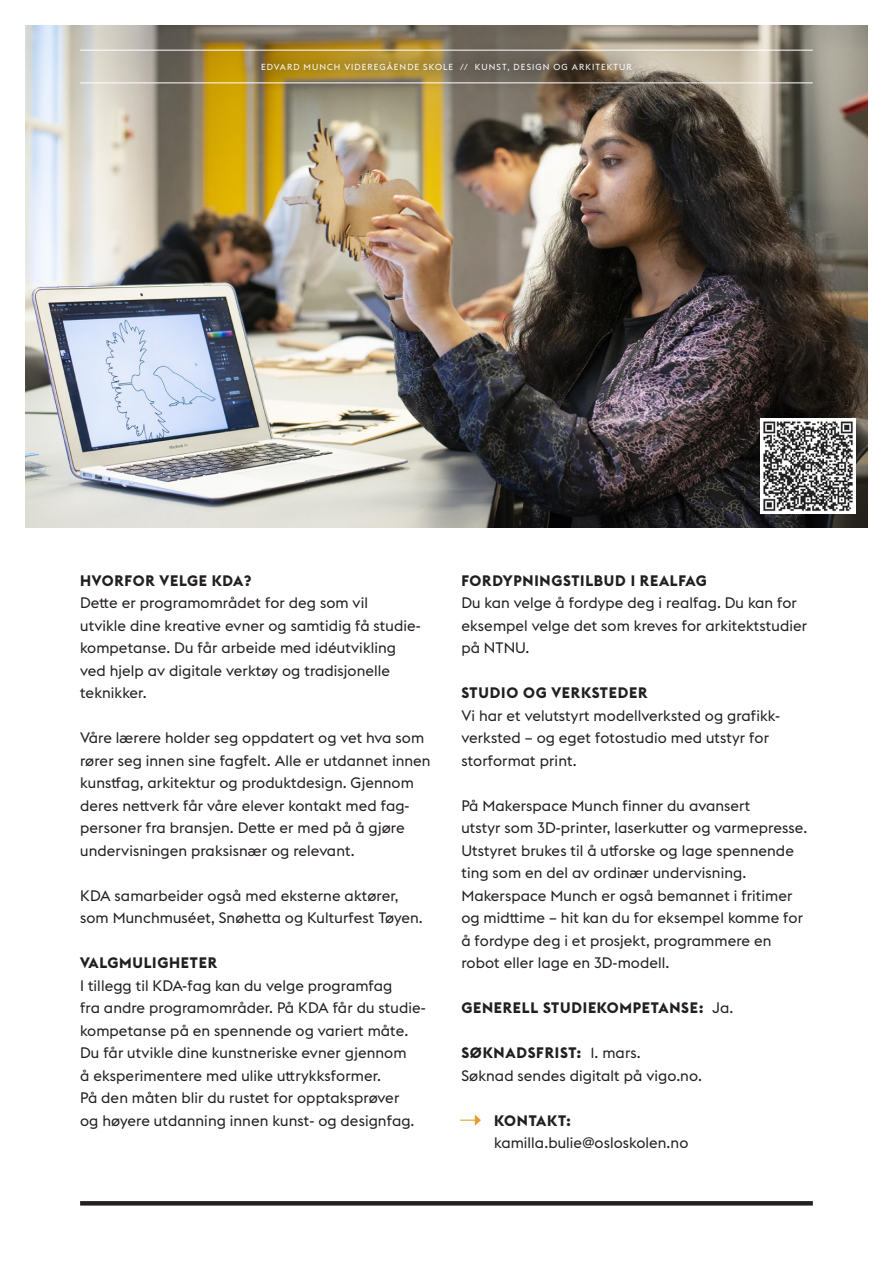
<style>
.page{position:relative;width:893px;height:1263px;background:#fff}
.page>*{position:absolute;margin:0;border:0;box-sizing:border-box;transform-origin:0 0}
.Brødtekst{font:15px/22.5px "Euclid Flex";letter-spacing:.005em;color:#231f20}
.Brødtekst-2{font:700 15px "Euclid BP";letter-spacing:.05em;color:#231f20}
.Brødtekst-3{font:8.7px "Euclid Flex";letter-spacing:.115em;color:#fff}
.s1{font-family:"Euclid BP";font-weight:700}
.s2{font-family:"Euclid Flex";font-weight:400}
</style>
<div class="page">
<img style="left:25px;top:26px;width:843px;height:501px">
<svg style="left:80px;top:1201px;width:733px;height:4px;background:#272324"></svg>
<svg style="left:460px;top:1114px;width:21px;height:12px"></svg>
<svg style="left:239px;top:40px;width:414px;height:53px;background:#8d7a4d"></svg>
<hr style="left:80px;top:50px;width:733px;height:1px;background:#fff">
<hr style="left:80px;top:83px;width:733px;height:1px;background:#fff">
<img style="left:760px;top:419px;width:96px;height:95px">
<p class="Brødtekst-3" style="left:261px;top:62px;width:372px">EDVARD MUNCH VIDEREGÅENDE SKOLE // KUNST, DESIGN OG ARKITEKTUR</p>
<p class="Brødtekst" style="left:80px;top:569px;width:342px"><span class="s1">HVORFOR VELGE KDA?<br></span>Dette er programområdet for deg som vil<br>utvikle dine kreative evner og samtidig få studie&shy;kompetanse. Du får arbeide med idéutvikling ved hjelp av digitale verktøy og tradisjonelle teknikker.</p>
<p class="Brødtekst" style="left:80px;top:727px;width:352px">Våre lærere holder seg oppdatert og vet hva som rører seg innen sine fagfelt. Alle er utdannet innen kunstfag, arkitektur og produktdesign. Gjennom deres nettverk får våre elever kontakt med fag&shy;personer fra bransjen. Dette er med på å gjøre undervisningen praksisnær og relevant.</p>
<p class="Brødtekst" style="left:80px;top:884px;width:344px">KDA samarbeider også med eksterne aktører, som Munchmuséet, Snøhetta og Kulturfest Tøyen.</p>
<p class="Brødtekst" style="left:80px;top:952px;width:347px"><span class="s1">VALGMULIGHETER<br></span>I tillegg til KDA-fag kan du velge programfag<br>fra andre programområder. På KDA får du studie&shy;kompetanse på en spennende og variert måte.<br>Du får utvikle dine kunstneriske evner gjennom<br>å eksperimentere med ulike uttrykksformer.<br>På den måten blir du rustet for opptaksprøver<br>og høyere utdanning innen kunst- og designfag.</p>
<p class="Brødtekst" style="left:461px;top:569px;width:347px"><span class="s1">FORDYPNINGSTILBUD I REALFAG<br></span>Du kan velge å fordype deg i realfag. Du kan for eksempel velge det som kreves for arkitektstudier på NTNU.</p>
<p class="Brødtekst-2" style="left:461px;top:683px;width:188px">STUDIO OG VERKSTEDER</p>
<p class="Brødtekst" style="left:461px;top:704px;width:320px">Vi har et velutstyrt modellverksted og grafikk&shy;verksted – og eget fotostudio med utstyr for storformat print.</p>
<p class="Brødtekst" style="left:461px;top:794px;width:348px">På Makerspace Munch finner du avansert<br>utstyr som 3D-printer, laserkutter og varmepresse.<br>Utstyret brukes til å utforske og lage spennende ting som en del av ordinær undervisning.<br>Makerspace Munch er også bemannet i fritimer og midt-time – hit kan du for eksempel komme for å fordype deg i et prosjekt, programmere en robot eller lage en 3D-modell.</p>
<p class="Brødtekst-2" style="left:461px;top:998px;width:274px">GENERELL STUDIEKOMPETANSE: <span class="s2">Ja.</span></p>
<p class="Brødtekst-2" style="left:461px;top:1043px;width:181px">SØKNADSFRIST: <span class="s2">1. mars.</span></p>
<p class="Brødtekst" style="left:461px;top:1064px;width:242px">Søknad sendes digitalt på vigo.no.</p>
<p class="Brødtekst" style="left:494px;top:1109px;width:196px"><span class="s1">KONTAKT: </span>kamilla.bulie@osloskolen.no</p>
</div>
